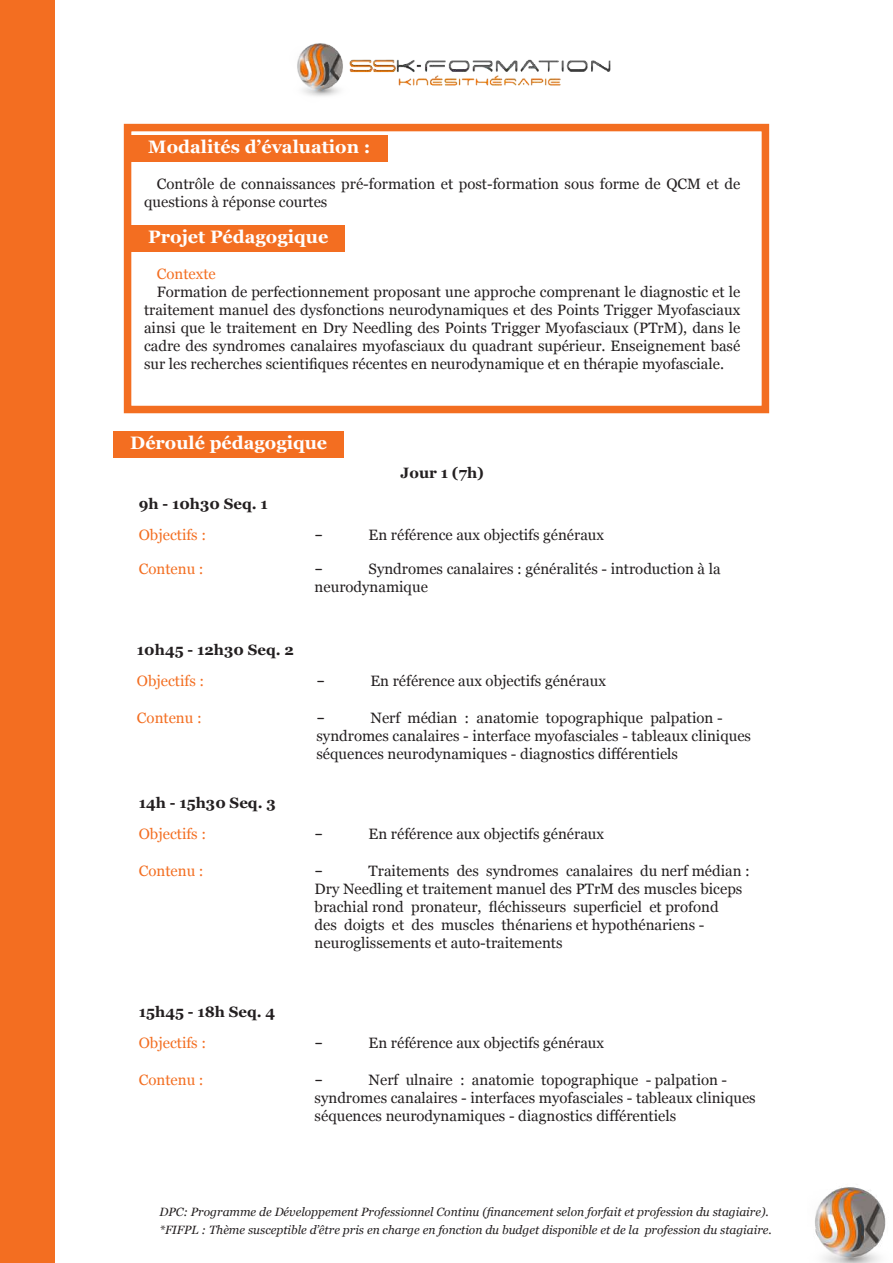
<style>
.page{position:relative;width:893px;height:1263px;background:#fff}
.page>*{position:absolute;margin:0;border:0;box-sizing:border-box;transform-origin:0 0}
.t1{font:700 18px "Georgia";color:#fff}
.t2{font:15px/18px "Georgia";color:#231f20}
.t3{font:15px "Georgia";color:#f36e21}
.t4{font:700 15px "Georgia";color:#231f20}
.t5{font:15px "Rubik";color:#231f20}
.t6{font:italic 12px/18px "Georgia";color:#231f20}
</style>
<div class="page">
<img style="left:815px;top:1187px;width:71px;height:76px">
<img style="left:209px;top:43px;width:475px;height:81px">
<div style="left:0;top:0;width:54px;height:1263px;background:#f36e21"></div>
<div style="left:113px;top:431px;width:231px;height:26px;background:#f36e21"></div>
<div style="left:131px;top:136px;width:256px;height:26px;background:#f36e21"></div>
<div style="left:131px;top:226px;width:214px;height:26px;background:#f36e21"></div>
<div style="left:124px;top:124px;width:645px;height:289px;border:8px solid #f36e21"></div>
<p class="t1" style="left:148px;top:134px;width:224px">Modalités d’évaluation :</p>
<p class="t2" style="left:144px;top:175px;width:598px;text-indent:13px">Contrôle de connaissances pré-formation et post-formation sous forme de QCM et de questions à réponse courtes</p>
<p class="t1" style="left:148px;top:224px;width:181px">Projet Pédagogique</p>
<p class="t3" style="left:157px;top:263px;width:60px">Contexte</p>
<p class="t2" style="left:144px;top:283px;width:598px;text-align:justify;text-indent:13px">Formation de perfectionnement proposant une approche comprenant le diagnostic et le traitement manuel des dysfonctions neurodynamiques et des Points Trigger Myofasciaux ainsi que le traitement en Dry Needling des Points Trigger Myofasciaux (PTrM), dans le cadre des syndromes canalaires myofasciaux du quadrant supérieur. Enseignement basé sur les recherches scientifiques récentes en neurodynamique et en thérapie myofasciale.</p>
<p class="t1" style="left:130px;top:429px;width:198px">Déroulé pédagogique</p>
<p class="t4" style="left:401px;top:461px;width:85px">Jour 1 (7h)</p>
<p class="t4" style="left:139px;top:493px;width:131px">9h - 10h30 Seq. 1</p>
<p class="t3" style="left:139px;top:524px;width:69px">Objectifs :</p>
<p class="t5" style="left:315px;top:527px;width:10px">–</p>
<p class="t2" style="left:369px;top:525px;width:237px">En référence aux objectifs généraux</p>
<p class="t3" style="left:139px;top:558px;width:66px">Contenu :</p>
<p class="t5" style="left:315px;top:561px;width:10px">–</p>
<p class="t2" style="left:315px;top:560px;width:407px;text-indent:54px">Syndromes canalaires : généralités - introduction à la neurodynamique</p>
<p class="t4" style="left:137px;top:639px;width:158px">10h45 - 12h30 Seq. 2</p>
<p class="t3" style="left:137px;top:670px;width:69px">Objectifs :</p>
<p class="t5" style="left:316px;top:673px;width:10px">–</p>
<p class="t2" style="left:370px;top:671px;width:237px">En référence aux objectifs généraux</p>
<p class="t3" style="left:137px;top:707px;width:66px">Contenu :</p>
<p class="t5" style="left:316px;top:709px;width:10px">–</p>
<p class="t2" style="left:316px;top:708px;width:436px;text-indent:54px">Nerf médian : anatomie topographique palpation - syndromes canalaires - interface myofasciales - tableaux cliniques séquences neurodynamiques - diagnostics différentiels</p>
<p class="t4" style="left:139px;top:792px;width:138px">14h - 15h30 Seq. 3</p>
<p class="t3" style="left:139px;top:823px;width:69px">Objectifs :</p>
<p class="t5" style="left:315px;top:826px;width:10px">–</p>
<p class="t2" style="left:369px;top:825px;width:237px">En référence aux objectifs généraux</p>
<p class="t3" style="left:139px;top:860px;width:66px">Contenu :</p>
<p class="t5" style="left:315px;top:863px;width:10px">–</p>
<p class="t2" style="left:315px;top:861px;width:437px;text-indent:54px">Traitements des syndromes canalaires du nerf médian :<br>Dry Needling et traitement manuel des PTrM des muscles biceps brachial rond pronateur, fléchisseurs superficiel et profond<br>des doigts et des muscles thénariens et hypothénariens - neuroglissements et auto-traitements</p>
<p class="t4" style="left:139px;top:1000px;width:138px">15h45 - 18h Seq. 4</p>
<p class="t3" style="left:139px;top:1032px;width:69px">Objectifs :</p>
<p class="t5" style="left:315px;top:1034px;width:10px">–</p>
<p class="t2" style="left:369px;top:1033px;width:237px">En référence aux objectifs généraux</p>
<p class="t3" style="left:139px;top:1068px;width:66px">Contenu :</p>
<p class="t5" style="left:315px;top:1071px;width:10px">–</p>
<p class="t2" style="left:315px;top:1070px;width:443px;text-indent:54px">Nerf ulnaire : anatomie topographique - palpation - syndromes canalaires - interfaces myofasciales - tableaux cliniques séquences neurodynamiques - diagnostics différentiels</p>
<p class="t6" style="left:159px;top:1202px;width:614px">DPC: Programme de Développement Professionnel Continu (financement selon forfait et profession du stagiaire). *FIFPL : Thème susceptible d’être pris en charge en fonction du budget disponible et de la profession du stagiaire.</p>
</div>
